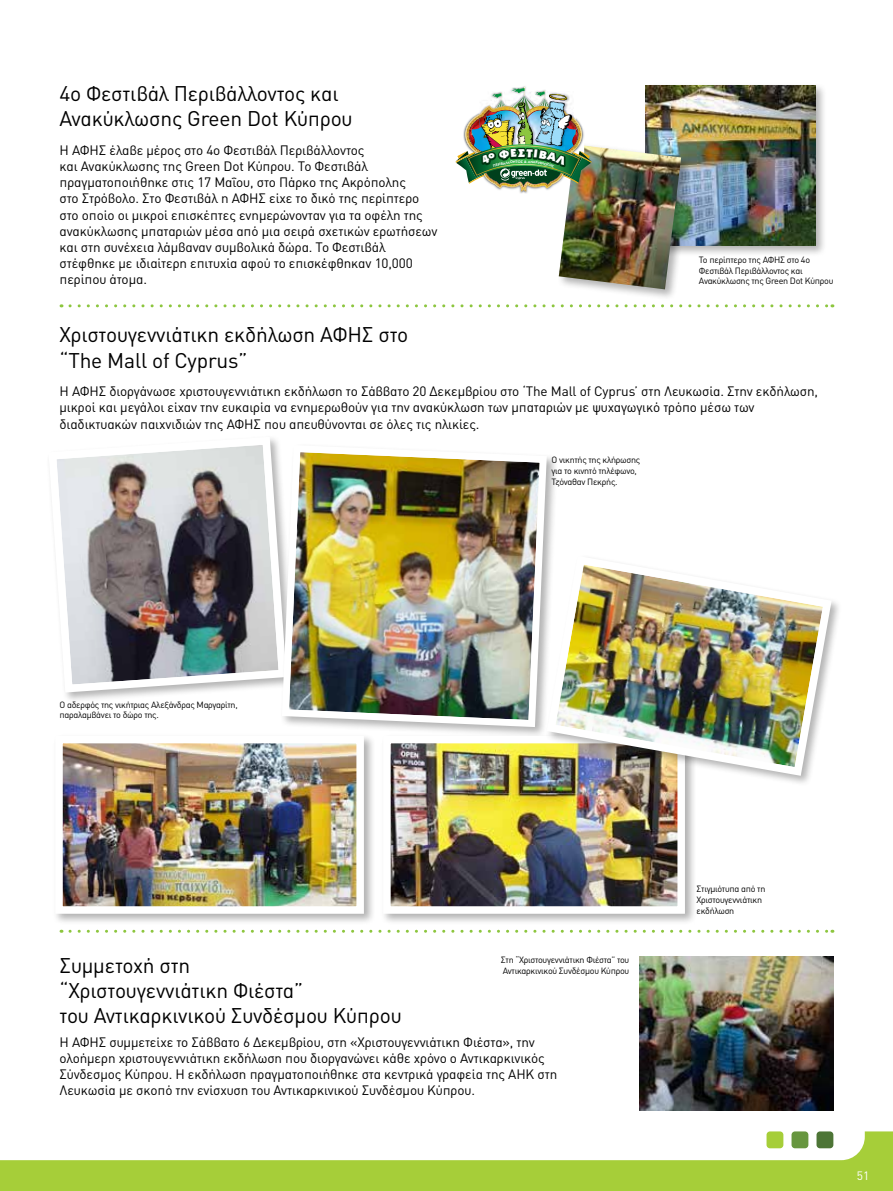
<style>
.page{position:relative;width:893px;height:1191px;background:#fff}
.page>*{position:absolute;margin:0;border:0;box-sizing:border-box;transform-origin:0 0}
.t1{font:21px/25.2px "DIN Pro";letter-spacing:-.01em;color:#000}
.t2{font:13.5px/16.2px "DIN Pro";letter-spacing:-.01em;color:#000}
.t3{font:12px "DIN Pro";color:#fff}
.t4{font:9px/10.8px "DIN Pro";letter-spacing:-.03em;color:#000}
</style>
<div class="page">
<svg style="left:0;top:1131px;width:893px;height:60px;fill:#a6ce39"></svg>
<svg style="left:70px;top:304px;width:763px;height:3px"></svg>
<svg style="left:70px;top:929px;width:763px;height:3px"></svg>
<div style="left:46px;top:434px;width:252px;height:270px;background:#000;opacity:.3"></div>
<img style="left:46px;top:434px;width:245px;height:262px">
<img style="left:278px;top:441px;width:272px;height:289px">
<div style="left:52px;top:733px;width:323px;height:192px;background:#000;opacity:.3"></div>
<img style="left:52px;top:733px;width:316px;height:184px">
<div style="left:380px;top:733px;width:317px;height:192px;background:#000;opacity:.3"></div>
<img style="left:380px;top:732px;width:309px;height:185px">
<div style="left:544px;top:553px;width:298px;height:234px;background:#000;opacity:.3"></div>
<img style="left:542px;top:551px;width:294px;height:229px">
<img style="left:640px;top:956px;width:193px;height:154px">
<div style="left:643px;top:83px;width:184px;height:174px;background:#000;opacity:.3"></div>
<img style="left:646px;top:85px;width:170px;height:160px">
<div style="left:556px;top:142px;width:136px;height:158px;background:#000;opacity:.3"></div>
<img style="left:559px;top:144px;width:122px;height:145px">
<img style="left:520px;top:192px;width:47px;height:2px">
<img style="left:455px;top:87px;width:137px;height:105px">
<h1 class="t1" style="left:60px;top:80px;width:294px">4ο Φεστιβάλ Περιβάλλοντος και<br>Ανακύκλωσης Green Dot Κύπρου</h1>
<p class="t2" style="left:60px;top:141px;width:379px">Η ΑΦΗΣ έλαβε μέρος στο 4ο Φεστιβάλ Περιβάλλοντος<br>και Ανακύκλωσης της Green Dot Κύπρου. Το Φεστιβάλ πραγματοποιήθηκε στις 17 Μαΐου, στο Πάρκο της Ακρόπολης<br>στο Στρόβολο. Στο Φεστιβάλ η ΑΦΗΣ είχε το δικό της περίπτερο στο οποίο οι μικροί επισκέπτες ενημερώνονταν για τα οφέλη της ανακύκλωσης μπαταριών μέσα από μια σειρά σχετικών ερωτήσεων και στη συνέχεια λάμβαναν συμβολικά δώρα. Το Φεστιβάλ στέφθηκε με ιδιαίτερη επιτυχία αφού το επισκέφθηκαν 10,000 περίπου άτομα.</p>
<h1 class="t1" style="left:60px;top:321px;width:350px">Χριστουγεννιάτικη εκδήλωση ΑΦΗΣ στο “The Mall of Cyprus”</h1>
<p class="t4" style="left:699px;top:254px;width:136px">To περίπτερο της ΑΦΗΣ στο 4ο<br>Φεστιβάλ Περιβάλλοντος και<br>Ανακύκλωσης της Green Dot Κύπρου</p>
<p class="t2" style="left:60px;top:382px;width:760px">Η ΑΦΗΣ διοργάνωσε χριστουγεννιάτικη εκδήλωση το Σάββατο 20 Δεκεμβρίου στο ‘The Mall of Cyprus’ στη Λευκωσία. Στην εκδήλωση, μικροί και μεγάλοι είχαν την ευκαιρία να ενημερωθούν για την ανακύκλωση των μπαταριών με ψυχαγωγικό τρόπο μέσω των διαδικτυακών παιχνιδιών της ΑΦΗΣ που απευθύνονται σε όλες τις ηλικίες.</p>
<p class="t4" style="left:551px;top:454px;width:90px">Ο νικητής της κλήρωσης για το κινητό τηλέφωνο,<br>Τζόναθαν Πεκρής.</p>
<p class="t4" style="left:60px;top:698px;width:180px">Ο αδερφός της νικήτριας Αλεξάνδρας Μαργαρίτη, παραλαμβάνει το δώρο της.</p>
<h1 class="t1" style="left:60px;top:951px;width:344px">Συμμετοχή στη<br>“Χριστουγεννιάτικη Φιέστα”<br>του Αντικαρκινικού Συνδέσμου Κύπρου</h1>
<p class="t4" style="left:501px;top:954px;width:130px">Στη “Χριστουγεννιάτικη Φιέστα” του<br>Αντικαρκινικού Συνδέσμου Κύπρου</p>
<p class="t2" style="left:60px;top:1033px;width:499px">Η ΑΦΗΣ συμμετείχε το Σάββατο 6 Δεκεμβρίου, στη «Χριστουγεννιάτικη Φιέστα», την ολοήμερη χριστουγεννιάτικη εκδήλωση που διοργανώνει κάθε χρόνο ο Αντικαρκινικός Σύνδεσμος Κύπρου. Η εκδήλωση πραγματοποιήθηκε στα κεντρικά γραφεία της ΑΗΚ στη Λευκωσία με σκοπό την ενίσχυση του Αντικαρκινικού Συνδέσμου Κύπρου.</p>
<p class="t4" style="left:696px;top:883px;width:70px">Στιγμιότυπα από τη<br>Χριστουγεννιάτικη εκδήλωση</p>
<p class="t3" style="left:857px;top:1167px;width:14px">51</p>
</div>
